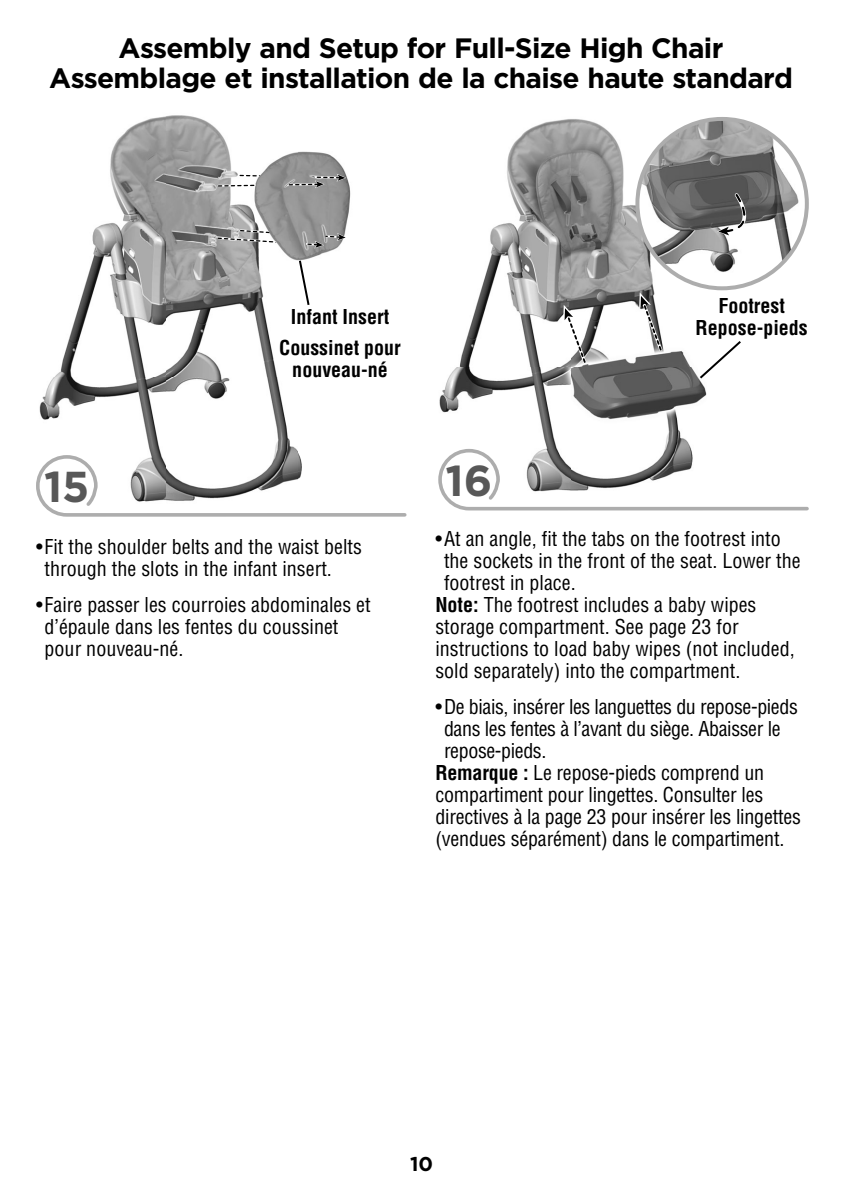
<style>
.page{position:relative;width:842px;height:1191px;background:#fff}
.page>*{position:absolute;margin:0;border:0;box-sizing:border-box;transform-origin:0 0}
.t1{font:700 43.2px "Gotham";color:#585858}
.t2{font:700 28px/30px "Gotham";letter-spacing:-.025em;color:#000;text-align:center}
.t3{font:condensed 20px/22px "Helvetica LT Std";color:#000}
.t4{font:condensed 20px "Helvetica LT Std";letter-spacing:-.02em;color:#000}
.t5{font:700 condensed 20px/30.6px "Helvetica LT Std";color:#000;text-align:center}
.t6{font:700 20px "Gotham";color:#000}
.s1{font-weight:700}
</style>
<div class="page">
<img style="left:39px;top:115px;width:312px;height:338px">
<svg style="left:216px;top:173px;width:130px;height:15px"></svg>
<svg style="left:216px;top:228px;width:130px;height:20px;background:#a1a1a1"></svg>
<img style="left:439px;top:118px;width:268px;height:329px">
<svg style="left:563px;top:305px;width:26px;height:61px"></svg>
<svg style="left:639px;top:292px;width:25px;height:62px"></svg>
<svg style="left:36px;top:453px;width:371px;height:64px"></svg>
<svg style="left:297px;top:258px;width:14px;height:49px"></svg>
<svg style="left:438px;top:447px;width:371px;height:64px"></svg>
<img style="left:637px;top:119px;width:170px;height:169px;border-radius:50%">
<svg style="left:717px;top:191px;width:43px;height:45px"></svg>
<div style="left:635px;top:117px;width:174px;height:173px;border:4px solid #adadad;border-radius:50%"></div>
<svg style="left:697px;top:339px;width:44px;height:42px"></svg>
<h2 class="t2" style="left:49px;top:36px;width:745px">Assembly and Setup for Full-Size High Chair<br>Assemblage et installation de la chaise haute standard</h2>
<p class="t5" style="left:279px;top:303px;width:123px">Infant Insert<br>Coussinet pour</p>
<p class="t5" style="left:292px;top:356px;width:97px">nouveau-né</p>
<p class="t5" style="left:695px;top:296px;width:114px;line-height:22px">Footrest<br>Repose-pieds</p>
<h1 class="t1" style="left:44px;top:471px;width:47px">15</h1>
<p class="t3" style="left:45px;top:537px;width:319px;text-indent:-9px">• Fit the shoulder belts and the waist belts through the slots in the infant insert.</p>
<p class="t3" style="left:45px;top:596px;width:327px;text-indent:-9px">• Faire passer les courroies abdominales et d’épaule dans les fentes du coussinet pour nouveau-né.</p>
<h1 class="t1" style="left:445px;top:465px;width:48px">16</h1>
<p class="t3" style="left:435px;top:530px;width:347px">• At an angle, fit the tabs on the footrest into</p>
<p class="t3" style="left:444px;top:552px;width:358px">the sockets in the front of the seat. Lower the</p>
<p class="t3" style="left:444px;top:574px;width:133px">footrest in place.</p>
<p class="t3" style="left:435px;top:596px;width:323px"><span class="s1">Note:</span> The footrest includes a baby wipes</p>
<p class="t3" style="left:435px;top:618px;width:305px">storage compartment. See page 23 for</p>
<p class="t3" style="left:435px;top:640px;width:361px">instructions to load baby wipes (not included,</p>
<p class="t3" style="left:435px;top:662px;width:306px">sold separately) into the compartment.</p>
<p class="t4" style="left:435px;top:700px;width:364px">• De biais, insérer les languettes du repose-pieds</p>
<p class="t4" style="left:444px;top:722px;width:338px">dans les fentes à l’avant du siège. Abaisser le</p>
<p class="t4" style="left:444px;top:744px;width:104px">repose-pieds.</p>
<p class="t3" style="left:435px;top:764px;width:330px"><span class="s1">Remarque :</span> Le repose-pieds comprend un</p>
<p class="t3" style="left:435px;top:786px;width:329px">compartiment pour lingettes. Consulter les</p>
<p class="t3" style="left:435px;top:808px;width:367px">directives à la page 23 pour insérer les lingettes</p>
<p class="t3" style="left:435px;top:830px;width:350px">(vendues séparément) dans le compartiment.</p>
<p class="t6" style="left:410px;top:1157px;width:25px">10</p>
</div>
